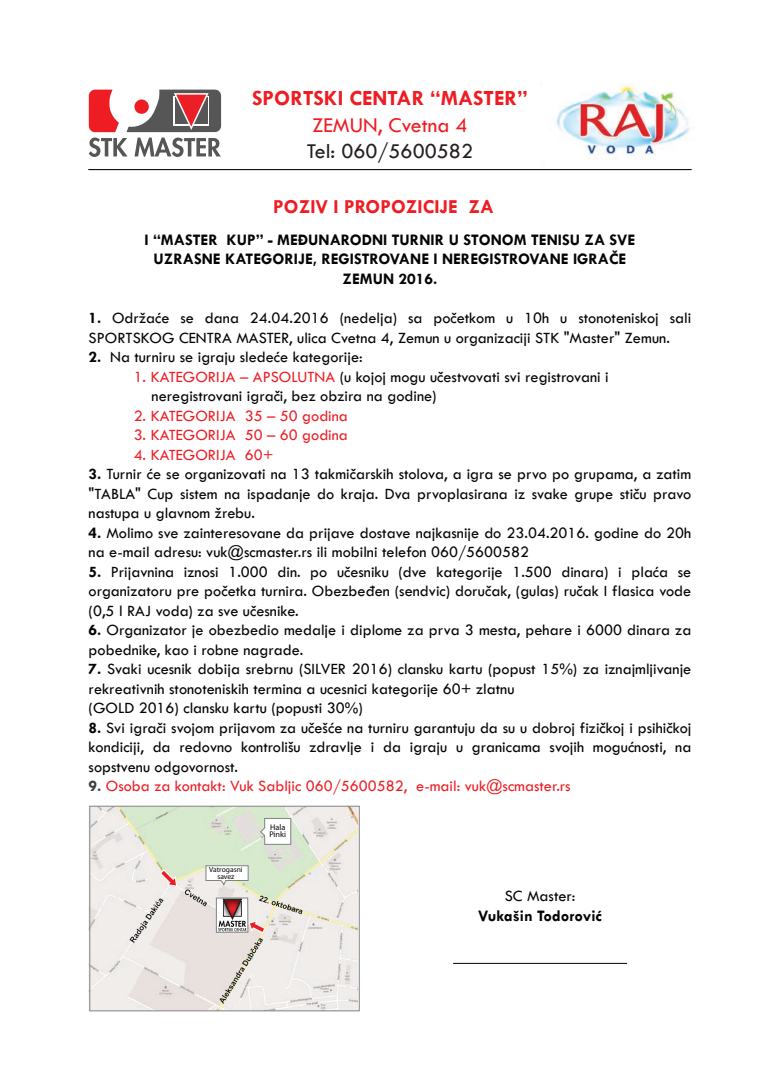
<style>
.page{position:relative;width:780px;height:1088px;background:#fff}
.page>*{position:absolute;margin:0;border:0;box-sizing:border-box;transform-origin:0 0}
.t1{font:700 21.88px "Tw Cen";color:#ee1d23}
.t2{font:21.88px "Tw Cen";color:#231f20}
.t3{font:21.88px "Tw Cen";color:#ee1d23}
.t4{font:700 20px "Tw Cen";color:#ee1d23}
.t5{font:16.25px/19.5px "Tw Cen";color:#040503}
.t6{font:700 16.25px/19.5px "Tw Cen";color:#040503;text-align:center}
.t7{font:16.25px "Tw Cen";color:#ed1f26}
.t8{font:8.25px/6.9px "Myriad Pro";color:#050504}
.t9{font:7.5px/6.9px "Myriad Pro";color:#050504;text-align:center}
.s1{font-weight:700}
.s2{color:#ed1f26}
.s3{font-weight:700;color:#3e3e3f}
</style>
<div class="page">
<svg style="left:89px;top:138px;width:38px;height:19px"></svg>
<svg style="left:134px;top:138px;width:87px;height:19px"></svg>
<svg style="left:89px;top:90px;width:30px;height:42px"></svg>
<svg style="left:126px;top:90px;width:95px;height:42px"></svg>
<img style="left:540px;top:85px;width:152px;height:86px">
<hr style="left:453px;top:963px;width:173px;height:1px;background:#040503">
<hr style="left:89px;top:169px;width:602px;height:1px;background:#040503">
<img style="left:91px;top:808px;width:267px;height:201px">
<div style="left:89px;top:806px;width:271px;height:205px;border:1px solid #808284"></div>
<svg style="left:129px;top:898px;width:34px;height:45px"></svg>
<svg style="left:260px;top:818px;width:31px;height:26px"></svg>
<svg style="left:160px;top:869px;width:17px;height:18px"></svg>
<svg style="left:185px;top:865px;width:117px;height:139px"></svg>
<h1 class="t1" style="left:252px;top:85px;width:277px">SPORTSKI CENTAR “MASTER”</h1>
<h1 class="t3" style="left:312px;top:112px;width:157px">ZEMUN, Cvetna 4</h1>
<h1 class="t2" style="left:307px;top:138px;width:168px">Tel: 060/5600582</h1>
<p class="t4" style="left:273px;top:195px;width:222px">POZIV I PROPOZICIJE ZA</p>
<p class="t6" style="left:145px;top:229px;width:492px">I “MASTER KUP” - MEĐUNARODNI TURNIR U STONOM TENISU ZA SVE<br>UZRASNE KATEGORIJE, REGISTROVANE I NEREGISTROVANE IGRAČE<br>ZEMUN 2016.</p>
<p class="t5" style="left:89px;top:308px;width:604px"><span class="s1">1.</span> Održaće se dana 24.04.2016 (nedelja) sa početkom u 10h u stonoteniskoj sali<br>SPORTSKOG CENTRA MASTER, ulica Cvetna 4, Zemun u organizaciji STK "Master" Zemun.</p>
<p class="t5" style="left:89px;top:347px;width:275px"><span class="s1">2.</span> Na turniru se igraju sledeće kategorije:</p>
<p class="t5" style="left:152px;top:367px;width:458px;text-indent:-18px"><span class="s2">1. KATEGORIJA – APSOLUTNA</span> (u kojoj mogu učestvovati svi registrovani i neregistrovani igrači, bez obzira na godine)</p>
<p class="t7" style="left:134px;top:406px;width:216px">2. KATEGORIJA 35 – 50 godina</p>
<p class="t7" style="left:134px;top:425px;width:216px">3. KATEGORIJA 50 – 60 godina</p>
<p class="t7" style="left:134px;top:445px;width:141px">4. KATEGORIJA 60+</p>
<p class="t5" style="left:89px;top:464px;width:604px;text-align:justify"><span class="s1">3.</span> Turnir će se organizovati na 13 takmičarskih stolova, a igra se prvo po grupama, a zatim "TABLA" Cup sistem na ispadanje do kraja. Dva prvoplasirana iz svake grupe stiču pravo nastupa u glavnom žrebu.</p>
<p class="t5" style="left:89px;top:523px;width:604px"><span class="s1">4.</span> Molimo sve zainteresovane da prijave dostave najkasnije do 23.04.2016. godine do 20h na e-mail adresu: vuk@scmaster.rs ili mobilni telefon 060/5600582</p>
<p class="t5" style="left:89px;top:562px;width:604px;text-align:justify"><span class="s1">5.</span> Prijavnina iznosi 1.000 din. po učesniku (dve kategorije 1.500 dinara) i plaća se organizatoru pre početka turnira. Obezbeđen (sendvic) doručak, (gulas) ručak I flasica vode (0,5 l RAJ voda) za sve učesnike.</p>
<p class="t5" style="left:89px;top:620px;width:604px"><span class="s1">6.</span> Organizator je obezbedio medalje i diplome za prva 3 mesta, pehare i 6000 dinara za pobednike, kao i robne nagrade.</p>
<p class="t5" style="left:89px;top:659px;width:604px"><span class="s1">7.</span> Svaki ucesnik dobija srebrnu (SILVER 2016) clansku kartu (popust 15%) za iznajmljivanje rekreativnih stonoteniskih termina a ucesnici kategorije 60+ zlatnu<br>(GOLD 2016) clansku kartu (popusti 30%)</p>
<p class="t5" style="left:89px;top:718px;width:604px;text-align:justify"><span class="s1">8.</span> Svi igrači svojom prijavom za učešće na turniru garantuju da su u dobroj fizičkoj i psihičkoj kondiciji, da redovno kontrolišu zdravlje i da igraju u granicama svojih mogućnosti, na sopstvenu odgovornost.</p>
<p class="t7" style="left:89px;top:776px;width:483px"><span class="s3">9.</span> Osoba za kontakt: Vuk Sabljic 060/5600582, e-mail: vuk@scmaster.rs</p>
<p class="t9" style="left:209px;top:866px;width:35px">Vatrogasni savez</p>
<p class="t8" style="left:269px;top:823px;width:18px">Hala<br>Pinki</p>
<p class="t5" style="left:504px;top:886px;width:72px">SC Master:</p>
<p class="t6" style="left:478px;top:906px;width:126px">Vukašin Todorović</p>
</div>
